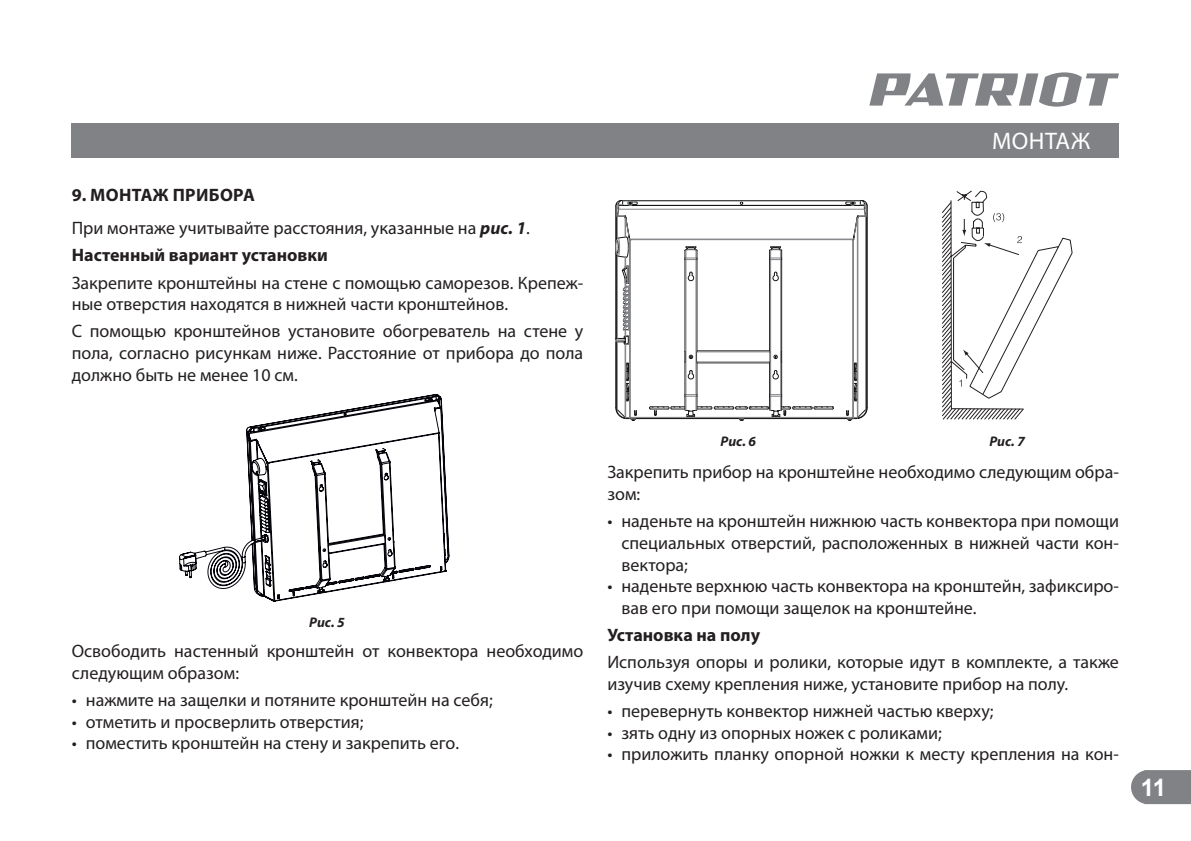
<style>
.page{position:relative;width:1191px;height:841px;background:#fff}
.page>*{position:absolute;margin:0;border:0;box-sizing:border-box;transform-origin:0 0}
.t1{font:24px "Myriad Pro";letter-spacing:.02em;color:#fff}
.t2{font:700 24px "Arial";color:#fff}
.t3{font:18px/21.6px "Myriad Pro";color:#231f20}
.t4{font:700 18px "Myriad Pro";color:#231f20}
.t5{font:italic 700 14px "Myriad Pro";color:#231f20}
.s1{font-weight:700}
.s2{font-weight:700;font-style:italic}
</style>
<div class="page">
<svg style="left:1131px;top:770px;width:59px;height:34px;background:#888a8c"></svg>
<svg style="left:869px;top:72px;width:249px;height:35px"></svg>
<div style="left:72px;top:123px;width:1046px;height:34px;background:#808285"></div>
<svg style="left:179px;top:394px;width:270px;height:207px"></svg>
<hr style="left:616px;top:342px;width:1px;height:67px;background:#151715">
<hr style="left:697px;top:350px;width:72px;height:1px;background:#151715">
<hr style="left:697px;top:362px;width:72px;height:1px;background:#151715">
<hr style="left:696px;top:362px;width:1px;height:32px;background:#151715">
<hr style="left:696px;top:259px;width:1px;height:92px;background:#151715">
<svg style="left:688px;top:370px;width:6px;height:9px"></svg>
<svg style="left:688px;top:272px;width:6px;height:9px"></svg>
<hr style="left:684px;top:259px;width:1px;height:93px;background:#151715">
<hr style="left:684px;top:362px;width:1px;height:32px;background:#151715">
<hr style="left:781px;top:362px;width:1px;height:32px;background:#151715">
<hr style="left:781px;top:259px;width:1px;height:93px;background:#151715">
<svg style="left:772px;top:370px;width:6px;height:9px"></svg>
<svg style="left:772px;top:272px;width:6px;height:9px"></svg>
<hr style="left:769px;top:259px;width:1px;height:92px;background:#151715">
<hr style="left:769px;top:362px;width:1px;height:32px;background:#151715">
<svg style="left:769px;top:351px;width:13px;height:12px"></svg>
<svg style="left:684px;top:351px;width:13px;height:12px"></svg>
<hr style="left:615px;top:342px;width:1px;height:65px;background:#151715">
<hr style="left:626px;top:418px;width:230px;height:1px;background:#151715">
<hr style="left:866px;top:206px;width:1px;height:201px;background:#151715">
<hr style="left:622px;top:200px;width:238px;height:1px;background:#151715">
<hr style="left:630px;top:205px;width:222px;height:1px;background:#151715">
<hr style="left:865px;top:216px;width:1px;height:193px;background:#828386">
<hr style="left:617px;top:342px;width:1px;height:67px;background:#828386">
<hr style="left:857px;top:218px;width:1px;height:199px;background:#828386">
<hr style="left:624px;top:344px;width:1px;height:73px;background:#828386">
<hr style="left:856px;top:218px;width:1px;height:199px;background:#828386">
<hr style="left:625px;top:344px;width:1px;height:73px;background:#828386">
<hr style="left:618px;top:209px;width:246px;height:1px;background:#828386">
<hr style="left:630px;top:417px;width:222px;height:1px;background:#828386">
<hr style="left:852px;top:240px;width:1px;height:177px;background:#828386">
<hr style="left:853px;top:240px;width:1px;height:177px;background:#828386">
<hr style="left:630px;top:240px;width:1px;height:177px;background:#828386">
<hr style="left:629px;top:240px;width:1px;height:177px;background:#828386">
<hr style="left:629px;top:239px;width:224px;height:1px;background:#828386">
<hr style="left:697px;top:361px;width:72px;height:1px;background:#828386">
<hr style="left:697px;top:351px;width:72px;height:1px;background:#828386">
<hr style="left:695px;top:259px;width:1px;height:135px;background:#828386">
<svg style="left:684px;top:246px;width:13px;height:14px"></svg>
<hr style="left:685px;top:259px;width:1px;height:135px;background:#828386">
<hr style="left:780px;top:259px;width:1px;height:135px;background:#828386">
<svg style="left:769px;top:246px;width:13px;height:14px"></svg>
<hr style="left:770px;top:259px;width:1px;height:135px;background:#828386">
<svg style="left:854px;top:363px;width:3px;height:38px"></svg>
<svg style="left:626px;top:363px;width:3px;height:38px"></svg>
<svg style="left:649px;top:394px;width:184px;height:27px"></svg>
<svg style="left:615px;top:407px;width:22px;height:14px"></svg>
<svg style="left:846px;top:407px;width:21px;height:14px"></svg>
<svg style="left:845px;top:200px;width:22px;height:41px"></svg>
<hr style="left:630px;top:201px;width:222px;height:1px;background:#828386">
<svg style="left:615px;top:200px;width:22px;height:147px"></svg>
<svg style="left:942px;top:191px;width:130px;height:228px"></svg>
<p class="t3" style="left:72px;top:179px;width:459px;line-height:33px"><span class="s1">9. МОНТАЖ ПРИБОРА<br></span>При монтаже учитывайте расстояния, указанные на <span class="s2">рис. 1</span>.</p>
<p class="t4" style="left:72px;top:246px;width:257px">Настенный вариант установки</p>
<p class="t3" style="left:72px;top:272px;width:513px">Закрепите кронштейны на стене с помощью саморезов. Крепеж&shy;ные отверстия находятся в нижней части кронштейнов.</p>
<p class="t3" style="left:72px;top:321px;width:513px;text-align:justify">С помощью кронштейнов установите обогреватель на стене у пола, согласно рисункам ниже. Расстояние от прибора до пола должно быть не менее 10 см.</p>
<p class="t5" style="left:309px;top:616px;width:37px">Рис. 5</p>
<p class="t3" style="left:72px;top:640px;width:513px">Освободить настенный кронштейн от конвектора необходимо следующим образом:</p>
<p class="t3" style="left:72px;top:689px;width:422px">• нажмите на защелки и потяните кронштейн на себя;</p>
<p class="t3" style="left:72px;top:711px;width:293px">• отметить и просверлить отверстия;</p>
<p class="t3" style="left:72px;top:732px;width:389px">• поместить кронштейн на стену и закрепить его.</p>
<h1 class="t1" style="left:991px;top:129px;width:100px">МОНТАЖ</h1>
<p class="t5" style="left:720px;top:436px;width:37px">Рис. 6</p>
<p class="t5" style="left:989px;top:436px;width:37px">Рис. 7</p>
<p class="t3" style="left:607px;top:462px;width:513px">Закрепить прибор на кронштейне необходимо следующим обра&shy;зом:</p>
<p class="t3" style="left:621px;top:511px;width:499px;text-align:justify;text-indent:-14px">• наденьте на кронштейн нижнюю часть конвектора при помощи специальных отверстий, расположенных в нижней части кон&shy;вектора;</p>
<p class="t3" style="left:621px;top:575px;width:499px;text-indent:-14px">• наденьте верхнюю часть конвектора на кронштейн, зафиксиро&shy;вав его при помощи защелок на кронштейне.</p>
<p class="t4" style="left:607px;top:626px;width:154px">Установка на полу</p>
<p class="t3" style="left:607px;top:652px;width:513px">Используя опоры и ролики, которые идут в комплекте, а также изучив схему крепления ниже, установите прибор на полу.</p>
<p class="t3" style="left:607px;top:701px;width:387px">• перевернуть конвектор нижней частью кверху;</p>
<p class="t3" style="left:607px;top:722px;width:336px">• зять одну из опорных ножек с роликами;</p>
<p class="t3" style="left:607px;top:744px;width:513px">• приложить планку опорной ножки к месту крепления на кон-</p>
<h1 class="t2" style="left:1140px;top:773px;width:27px">11</h1>
</div>
